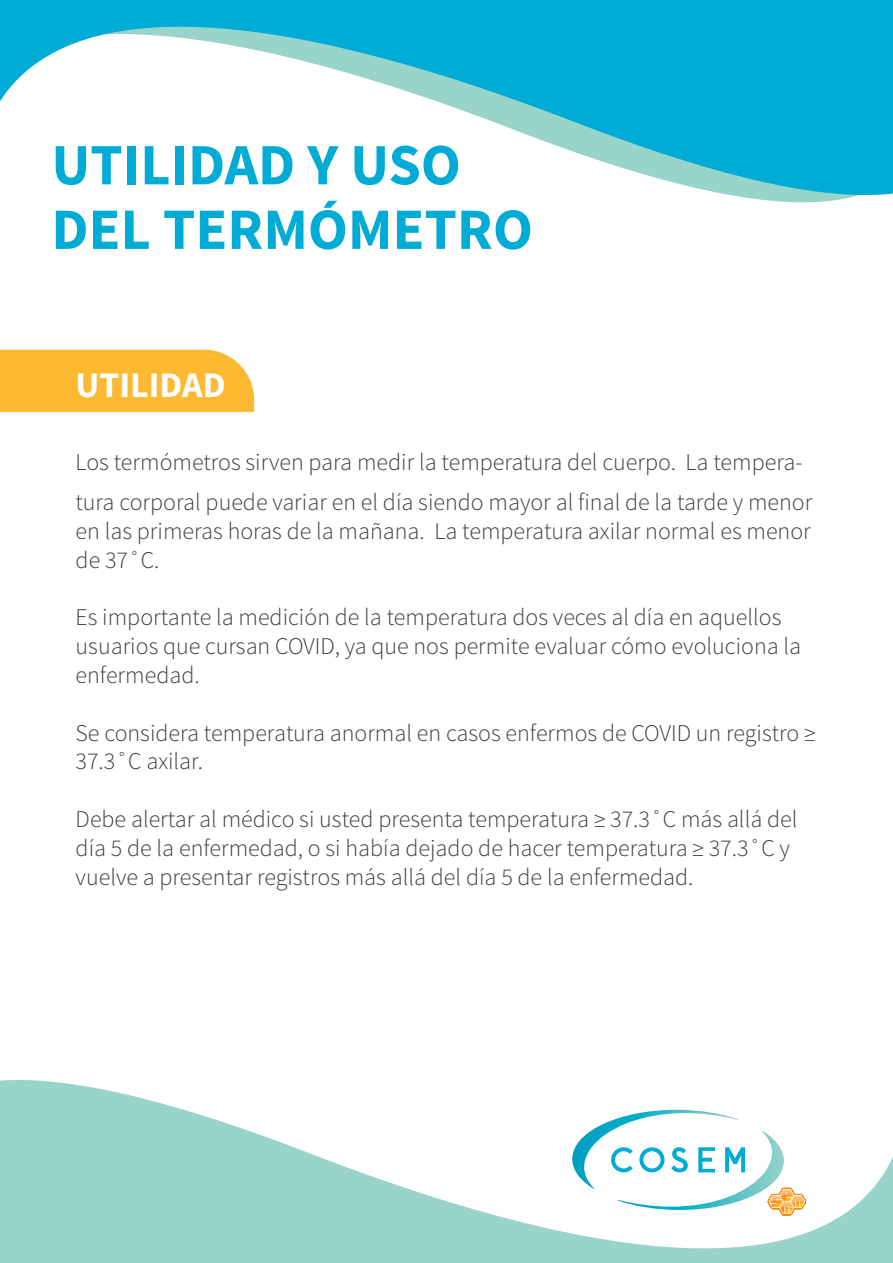
<style>
.page{position:relative;width:893px;height:1263px;background:#fff}
.page>*{position:absolute;margin:0;border:0;box-sizing:border-box;transform-origin:0 0}
.t1{font:700 58.5px/64.5px "Source Sans Pro";color:#00acd5}
.t2{font:700 36px "Source Sans Pro";color:#fff}
.t3{font:300 24px/28.8px "Source Sans Pro";color:#3e3e3f}
</style>
<div class="page">
<div style="left:0;top:350px;width:254px;height:62px;background:#fdb931"></div>
<svg style="left:0;top:0;width:893px;height:203px"></svg>
<svg style="left:0;top:1080px;width:886px;height:183px"></svg>
<svg style="left:886px;top:1157px;width:7px;height:106px"></svg>
<h1 class="t1" style="left:51px;top:135px;width:483px">UTILIDAD Y USO<br>DEL TERMÓMETRO</h1>
<h2 class="t2" style="left:76px;top:362px;width:151px">UTILIDAD</h2>
<p class="t3" style="left:76px;top:442px;width:738px;line-height:40.5px">Los termómetros sirven para medir la temperatura del cuerpo. La tempera&shy;tura corporal puede variar en el día siendo mayor al final de la tarde y menor</p>
<p class="t3" style="left:76px;top:517px;width:737px">en las primeras horas de la mañana. La temperatura axilar normal es menor de 37˚C.</p>
<p class="t3" style="left:76px;top:603px;width:727px">Es importante la medición de la temperatura dos veces al día en aquellos usuarios que cursan COVID, ya que nos permite evaluar cómo evoluciona la enfermedad.</p>
<p class="t3" style="left:76px;top:718px;width:742px">Se considera temperatura anormal en casos enfermos de COVID un registro ≥<br>37.3˚C axilar.</p>
<p class="t3" style="left:76px;top:805px;width:723px">Debe alertar al médico si usted presenta temperatura ≥ 37.3˚C más allá del día 5 de la enfermedad, o si había dejado de hacer temperatura ≥ 37.3˚C y vuelve a presentar registros más allá del día 5 de la enfermedad.</p>
</div>
